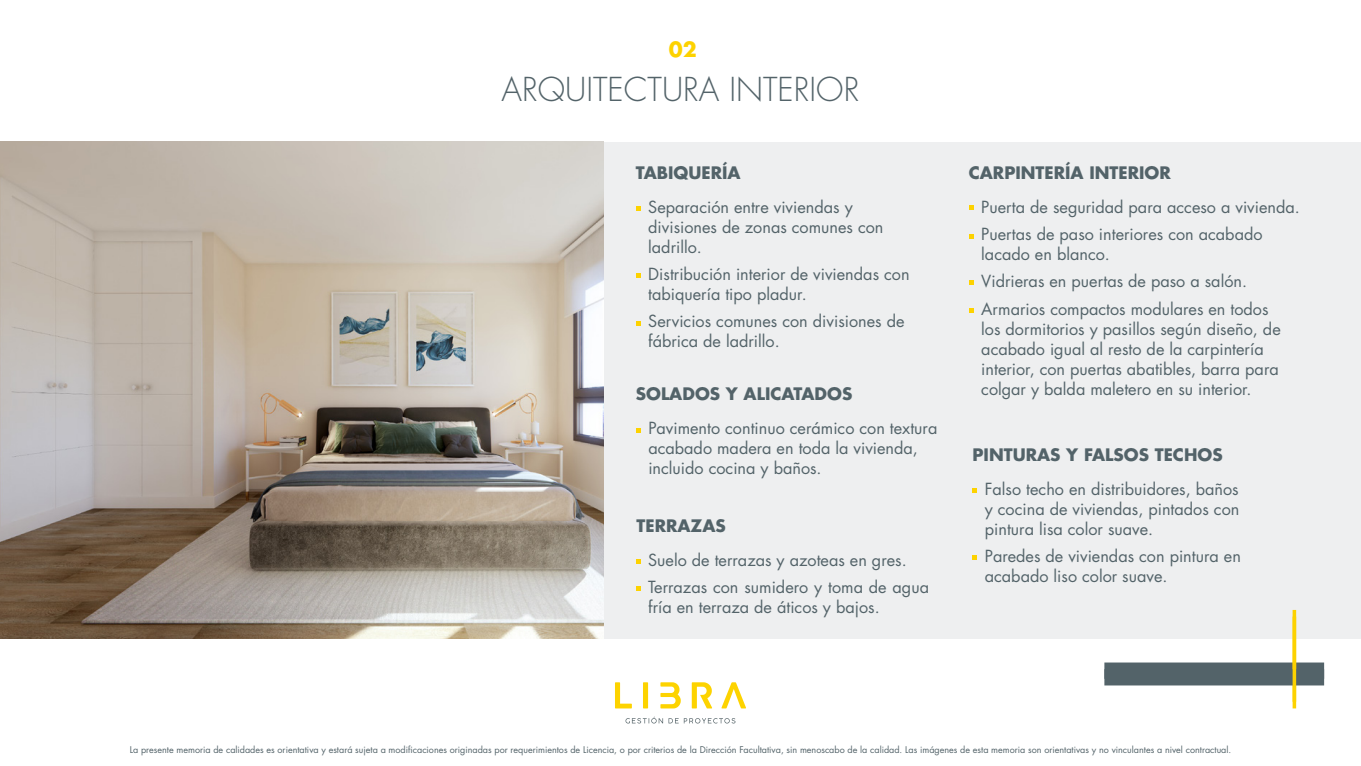
<style>
.page{position:relative;width:1361px;height:766px;background:#fff}
.page>*{position:absolute;margin:0;border:0;box-sizing:border-box;transform-origin:0 0}
.t1{font:300 32.1px "Futura Std";color:#536369}
.t2{font:700 20.4px "Futura Std";color:#fdd200}
.t3{font:700 16.8px "Futura Std";color:#536369}
.t4{font:16.2px/20px "Futura Std";color:#536369}
.t5{font:9px "Futura Std";color:#536369}
</style>
<div class="page">
<svg style="left:643px;top:682px;width:5px;height:26px"></svg>
<svg style="left:721px;top:682px;width:25px;height:26px"></svg>
<svg style="left:692px;top:682px;width:20px;height:26px"></svg>
<svg style="left:660px;top:682px;width:21px;height:26px"></svg>
<svg style="left:615px;top:682px;width:17px;height:26px"></svg>
<svg style="left:625px;top:716px;width:110px;height:7px"></svg>
<div style="left:347px;top:142px;width:1014px;height:496px;background:#eeeff0"></div>
<div style="left:1104px;top:662px;width:220px;height:16px;background:#536369"></div>
<svg style="left:1292px;top:609px;width:4px;height:7px"></svg>
<div style="left:1104px;top:669px;width:220px;height:16px;background:#536369"></div>
<svg style="left:1292px;top:616px;width:4px;height:92px"></svg>
<img style="left:0;top:142px;width:604px;height:496px">
<svg style="left:972px;top:488px;width:5px;height:4px"></svg>
<svg style="left:972px;top:555px;width:5px;height:4px"></svg>
<svg style="left:969px;top:205px;width:4px;height:5px"></svg>
<svg style="left:969px;top:234px;width:4px;height:5px"></svg>
<svg style="left:969px;top:280px;width:4px;height:5px"></svg>
<svg style="left:969px;top:308px;width:4px;height:5px"></svg>
<svg style="left:636px;top:206px;width:4px;height:5px"></svg>
<svg style="left:636px;top:273px;width:4px;height:4px"></svg>
<svg style="left:636px;top:321px;width:4px;height:4px"></svg>
<svg style="left:636px;top:428px;width:5px;height:4px"></svg>
<svg style="left:636px;top:559px;width:4px;height:4px"></svg>
<svg style="left:636px;top:586px;width:4px;height:4px"></svg>
<p class="t2" style="left:669px;top:36px;width:29px">02</p>
<h1 class="t1" style="left:502px;top:69px;width:359px">ARQUITECTURA INTERIOR</h1>
<p class="t3" style="left:636px;top:162px;width:106px">TABIQUERÍA</p>
<p class="t4" style="left:648px;top:197px;width:237px">Separación entre viviendas y divisiones de zonas comunes con ladrillo.</p>
<p class="t4" style="left:648px;top:264px;width:263px">Distribución interior de viviendas con tabiquería tipo pladur.</p>
<p class="t4" style="left:648px;top:311px;width:258px">Servicios comunes con divisiones de fábrica de ladrillo.</p>
<p class="t3" style="left:636px;top:382px;width:218px">SOLADOS Y ALICATADOS</p>
<p class="t4" style="left:648px;top:418px;width:291px">Pavimento continuo cerámico con textura acabado madera en toda la vivienda, incluido cocina y baños.</p>
<p class="t3" style="left:636px;top:514px;width:91px">TERRAZAS</p>
<p class="t4" style="left:648px;top:546px;width:282px;line-height:27.1px">Suelo de terrazas y azoteas en gres.<br>Terrazas con sumidero y toma de agua</p>
<p class="t4" style="left:648px;top:596px;width:233px">fría en terraza de áticos y bajos.</p>
<p class="t3" style="left:969px;top:162px;width:203px">CARPINTERÍA INTERIOR</p>
<p class="t4" style="left:981px;top:194px;width:320px;line-height:27.1px">Puerta de seguridad para acceso a vivienda.<br>Puertas de paso interiores con acabado</p>
<p class="t4" style="left:981px;top:241px;width:289px;line-height:27.1px">lacado en blanco.<br>Vidrieras en puertas de paso a salón.<br>Armarios compactos modulares en todos</p>
<p class="t4" style="left:981px;top:319px;width:301px">los dormitorios y pasillos según diseño, de acabado igual al resto de la carpintería interior, con puertas abatibles, barra para colgar y balda maletero en su interior.</p>
<p class="t3" style="left:972px;top:443px;width:252px">PINTURAS Y FALSOS TECHOS</p>
<p class="t4" style="left:985px;top:478px;width:256px;text-align:justify">Falso techo en distribuidores, baños y cocina de viviendas, pintados con pintura lisa color suave.</p>
<p class="t4" style="left:985px;top:545px;width:258px">Paredes de viviendas con pintura en acabado liso color suave.</p>
<p class="t5" style="left:130px;top:743px;width:1103px">La presente memoria de calidades es orientativa y estará sujeta a modificaciones originadas por requerimientos de Licencia, o por criterios de la Dirección Facultativa, sin menoscabo de la calidad. Las imágenes de esta memoria son orientativas y no vinculantes a nivel contractual.</p>
</div>
